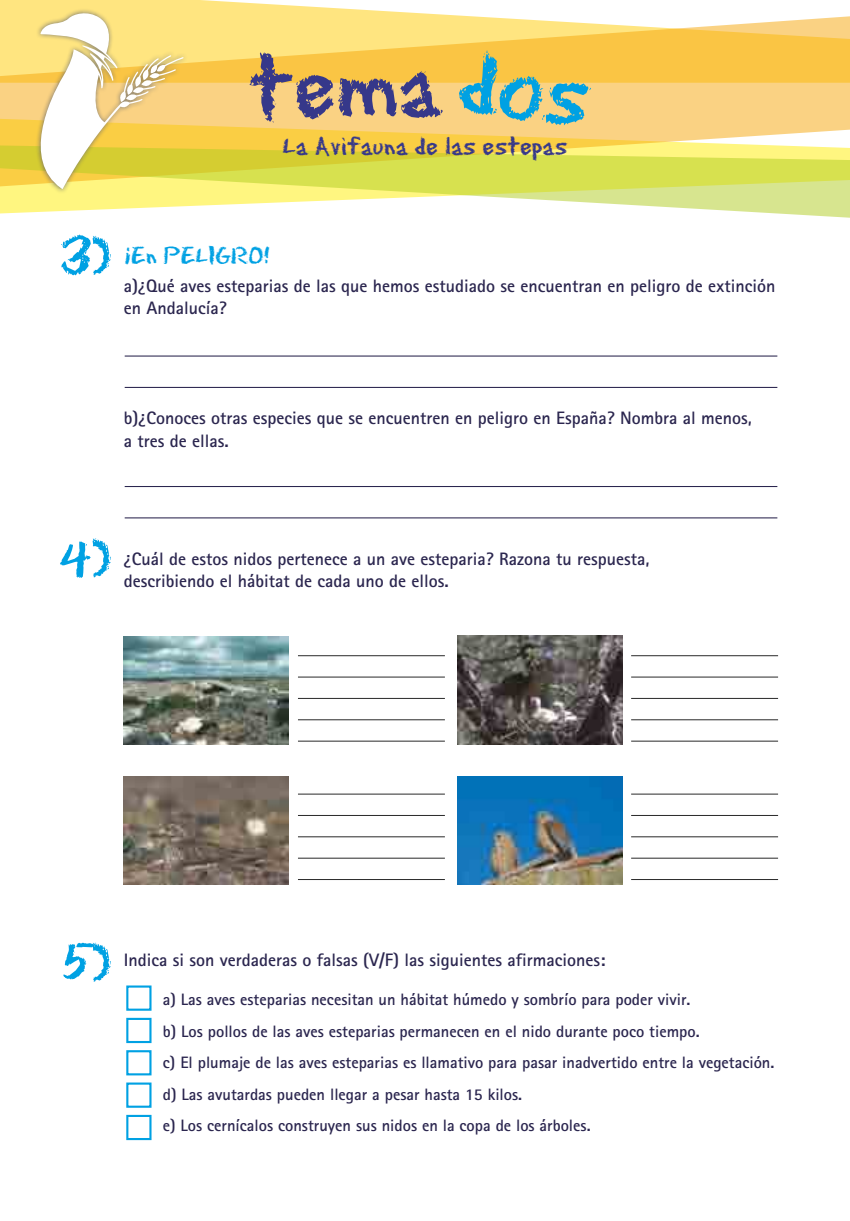
<style>
.page{position:relative;width:850px;height:1221px;background:#fff}
.page>*{position:absolute;margin:0;border:0;box-sizing:border-box;transform-origin:0 0}
.t1{font:95.7px "Eraser Dust";color:#36388a}
.t2{font:57.6px "Eraser Dust";color:#00a1e3}
.t3{font:27px "Eraser Dust";color:#36388a}
.t4{font:25.35px "Eraser Dust";color:#00a1e3}
.t5{font:700 18px/22px "AT Rotis Sans Serif";color:#2b264f}
.t6{font:700 16.5px/31.5px "AT Rotis Sans Serif";color:#2b264f}
</style>
<div class="page">
<svg style="left:0;top:0;width:465px;height:16px;fill:#ffe580"></svg>
<svg style="left:0;top:16px;width:850px;height:129px;background:#fbd472"></svg>
<svg style="left:0;top:145px;width:850px;height:73px"></svg>
<img style="left:35px;top:8px;width:154px;height:186px">
<svg style="left:22px;top:10px;width:162px;height:179px"></svg>
<hr style="left:125px;top:355px;width:652px;height:2px;background:#2b264f">
<hr style="left:125px;top:486px;width:652px;height:1px;background:#2b264f">
<hr style="left:125px;top:387px;width:652px;height:1px;background:#2b264f">
<hr style="left:125px;top:517px;width:652px;height:2px;background:#2b264f">
<div style="left:126px;top:985px;width:26px;height:26px;border:2px solid #00a1e3"></div>
<div style="left:126px;top:1018px;width:26px;height:25px;border:2px solid #00a1e3"></div>
<div style="left:126px;top:1050px;width:26px;height:25px;border:2px solid #00a1e3"></div>
<div style="left:126px;top:1082px;width:26px;height:26px;border:2px solid #00a1e3"></div>
<div style="left:126px;top:1115px;width:26px;height:25px;border:2px solid #00a1e3"></div>
<img style="left:124px;top:636px;width:165px;height:109px">
<img style="left:457px;top:636px;width:165px;height:108px">
<img style="left:123px;top:776px;width:166px;height:109px">
<img style="left:457px;top:776px;width:165px;height:108px">
<hr style="left:298px;top:655px;width:147px;height:1px;background:#292929">
<hr style="left:298px;top:794px;width:147px;height:1px;background:#292929">
<hr style="left:631px;top:655px;width:147px;height:1px;background:#292929">
<hr style="left:631px;top:794px;width:147px;height:1px;background:#292929">
<hr style="left:298px;top:677px;width:147px;height:1px;background:#292929">
<hr style="left:298px;top:815px;width:147px;height:1px;background:#292929">
<hr style="left:631px;top:677px;width:147px;height:1px;background:#292929">
<hr style="left:631px;top:815px;width:147px;height:1px;background:#292929">
<hr style="left:298px;top:698px;width:147px;height:1px;background:#292929">
<hr style="left:298px;top:836px;width:147px;height:1px;background:#292929">
<hr style="left:631px;top:698px;width:147px;height:1px;background:#292929">
<hr style="left:631px;top:836px;width:147px;height:1px;background:#292929">
<hr style="left:298px;top:719px;width:147px;height:1px;background:#292929">
<hr style="left:298px;top:858px;width:147px;height:1px;background:#292929">
<hr style="left:631px;top:719px;width:147px;height:1px;background:#292929">
<hr style="left:631px;top:858px;width:147px;height:1px;background:#292929">
<hr style="left:298px;top:741px;width:147px;height:1px;background:#292929">
<hr style="left:298px;top:879px;width:147px;height:1px;background:#292929">
<hr style="left:631px;top:741px;width:147px;height:1px;background:#292929">
<hr style="left:631px;top:879px;width:147px;height:1px;background:#292929">
<svg style="left:457px;top:46px;width:135px;height:82px;background:#facc66"></svg>
<h1 class="t1" style="left:247px;top:54px;width:194px;rotate:-1deg">tema</h1>
<h3 class="t3" style="left:282px;top:136px;width:286px">La Avifauna de las estepas</h3>
<h2 class="t2" style="left:60px;top:236px;width:53px">3)</h2>
<h3 class="t4" style="left:124px;top:247px;width:148px">¡En PELIGRO!</h3>
<p class="t5" style="left:124px;top:276px;width:653px">a)¿Qué aves esteparias de las que hemos estudiado se encuentran en peligro de extinción en Andalucía?</p>
<p class="t5" style="left:124px;top:409px;width:629px">b)¿Conoces otras especies que se encuentren en peligro en España? Nombra al menos, a tres de ellas.</p>
<h2 class="t2" style="left:59px;top:538px;width:54px">4)</h2>
<p class="t5" style="left:124px;top:549px;width:527px">¿Cuál de estos nidos pertenece a un ave esteparia? Razona tu respuesta, describiendo el hábitat de cada uno de ellos.</p>
<h2 class="t2" style="left:60px;top:943px;width:53px">5)</h2>
<p class="t5" style="left:124px;top:950px;width:483px">Indica si son verdaderas o falsas (V/F) las siguientes afirmaciones:</p>
<p class="t6" style="left:163px;top:985px;width:613px">a) Las aves esteparias necesitan un hábitat húmedo y sombrío para poder vivir.<br>b) Los pollos de las aves esteparias permanecen en el nido durante poco tiempo.<br>c) El plumaje de las aves esteparias es llamativo para pasar inadvertido entre la vegetación. d) Las avutardas pueden llegar a pesar hasta 15 kilos.<br>e) Los cernícalos construyen sus nidos en la copa de los árboles.</p>
</div>
